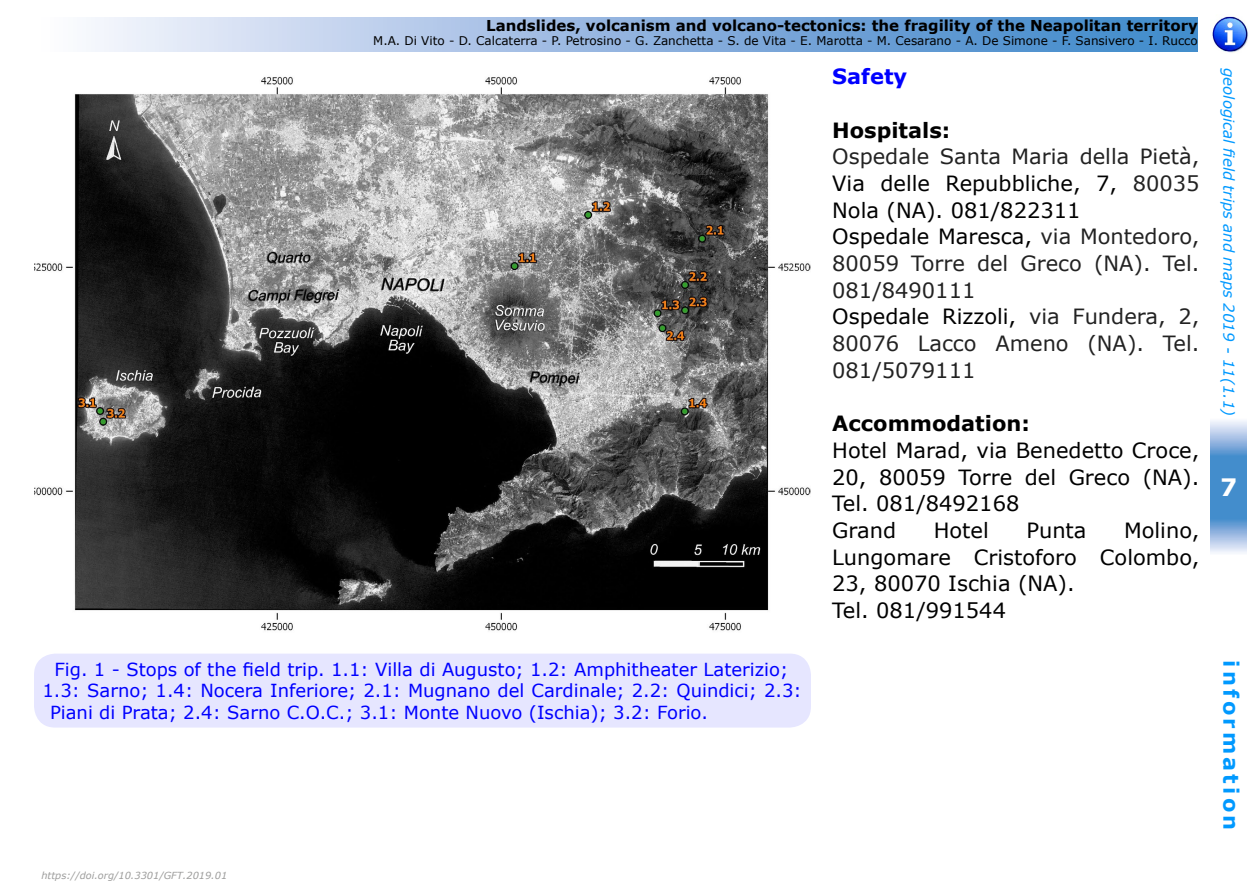
<style>
.page{position:relative;width:1259px;height:893px;background:#fff}
.page>*{position:absolute;margin:0;border:0;box-sizing:border-box;transform-origin:0 0}
.t1{font:700 24px "Verdana";color:#fff}
.t2{font:21px/26.7px "Verdana";color:#222}
.t3{font:21px/26.7px "Verdana";color:#000}
.t4{font:700 21px "Verdana";color:#000}
.t5{font:700 21px "Verdana";letter-spacing:.15em;color:#09f}
.t6{font:700 21px "Verdana";color:#00f}
.t7{font:18px "Verdana";color:#00f}
.t8{font:700 15px "Verdana";color:#000}
.t9{font:italic 15px "Verdana";color:#09f}
.t10{font:12px "Verdana";color:#000}
.t11{font:italic 9.75px "Verdana";color:#9d9d9c}
.s1{color:#000}
</style>
<div class="page">
<svg style="left:1210px;top:420px;width:37px;height:133px"></svg>
<div style="left:36px;top:17px;width:1161px;height:34px;background:linear-gradient(to right,#f9f4fd,#3680c7)"></div>
<img style="left:1212px;top:16px;width:36px;height:37px">
<img style="left:34px;top:76px;width:777px;height:555px">
<div style="left:34px;top:654px;width:777px;height:74px;background:#e6e6ff;border-radius:21px"></div>
<p class="t8" style="left:486px;top:15px;width:713px">Landslides, volcanism and volcano-tectonics: the fragility of the Neapolitan territory</p>
<p class="t10" style="left:373px;top:33px;width:826px">M.A. Di Vito - D. Calcaterra - P. Petrosino - G. Zanchetta - S. de Vita - E. Marotta - M. Cesarano - A. De Simone - F. Sansivero - I. Rucco</p>
<p class="t7" style="left:55px;top:658px;width:735px">Fig. 1 - Stops of the field trip. 1.1: Villa di Augusto; 1.2: Amphitheater Laterizio;</p>
<p class="t7" style="left:43px;top:679px;width:761px">1.3: Sarno; 1.4: Nocera Inferiore; 2.1: Mugnano del Cardinale; 2.2: Quindici; 2.3:</p>
<p class="t7" style="left:50px;top:701px;width:659px">Piani di Prata; 2.4: Sarno C.O.C.; 3.1: Monte Nuovo (Ischia); 3.2: Forio.</p>
<p class="t6" style="left:832px;top:63px;width:76px">Safety</p>
<p class="t4" style="left:832px;top:116px;width:119px">Hospitals:</p>
<p class="t2" style="left:832px;top:144px;width:369px">Ospedale Santa Maria della Pietà,<br><span class="s1">Via delle Repubbliche, 7,</span> 80035<br><span class="s1">Nola (NA). 081/822311<br>Ospedale Maresca,</span> via Montedoro,<br>80059 Torre del Greco (NA). Tel.<br>081/8490111<br><span class="s1">Ospedale Rizzoli,</span> via Fundera, 2,<br>80076 Lacco Ameno (NA). Tel.<br>081/5079111</p>
<p class="t4" style="left:832px;top:410px;width:199px">Accommodation:</p>
<p class="t3" style="left:832px;top:437px;width:369px">Hotel Marad, via Benedetto Croce,<br>20, 80059 Torre del Greco (NA).<br>Tel. 081/8492168<br>Grand</p>
<p class="t3" style="left:832px;top:517px;width:369px;text-indent:292px">Molino,<br>Lungomare Cristoforo Colombo,<br>23, 80070 Ischia (NA).<br>Tel. 081/991544</p>
<p class="t3" style="left:933px;top:517px;width:57px">Hotel</p>
<p class="t3" style="left:1026px;top:517px;width:62px">Punta</p>
<p class="t11" style="left:41px;top:870px;width:187px">https://doi.org/10.3301/GFT.2019.01</p>
<p class="t9" style="left:1238px;top:68px;width:350px;rotate:90deg">geological field trips and maps 2019 - 11(1.1)</p>
<p class="t1" style="left:1220px;top:471px;width:19px">7</p>
<p class="t5" style="left:1244px;top:660px;width:171px;rotate:90deg">information</p>
</div>
